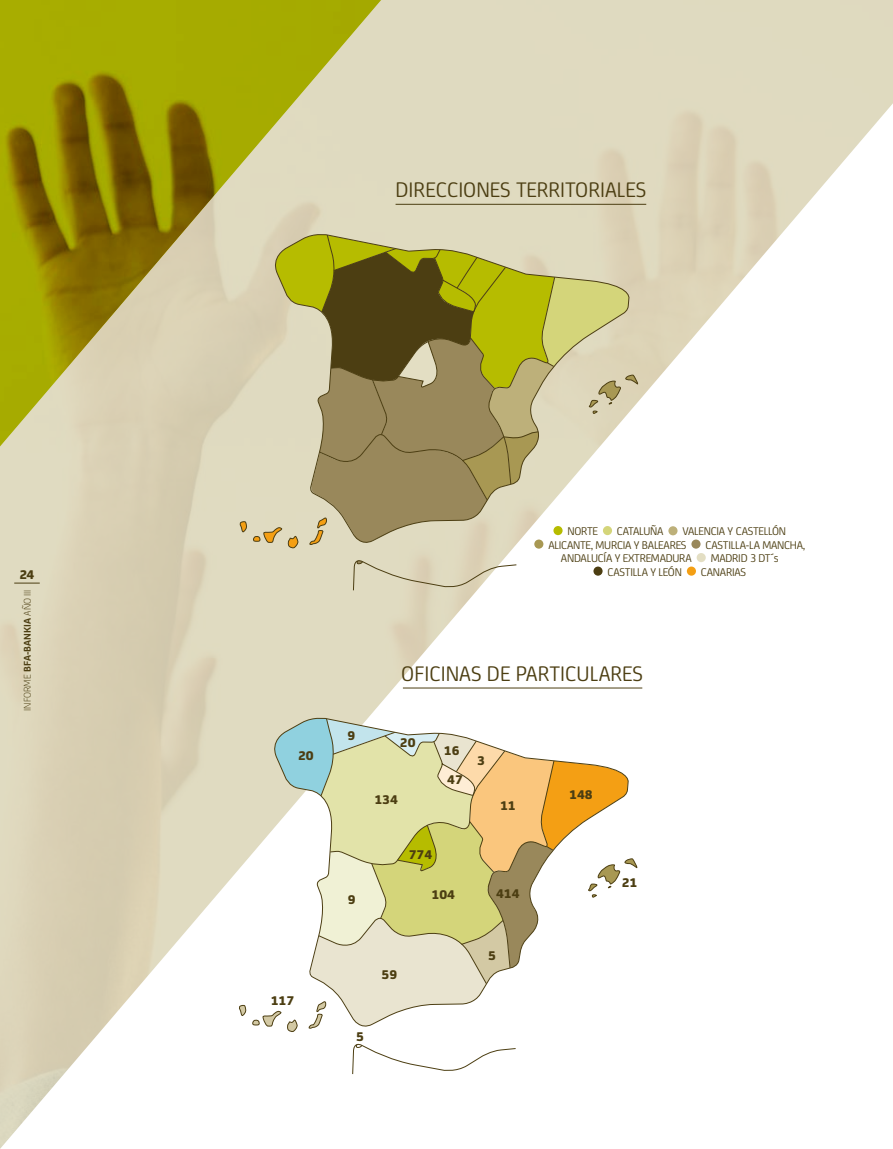
<style>
.page{position:relative;width:893px;height:1149px;background:#fff}
.page>*{position:absolute;margin:0;border:0;box-sizing:border-box;transform-origin:0 0}
.t1{font:22.5px "Bankia";color:#4c3e12}
.t2{font:800 13.5px/29.2px "Bankia";color:#4c3e12}
.t3{font:12px/13.5px "Bankia";letter-spacing:-.02em;color:#4c3e12}
.t4{font:300 10.5px "Bankia";color:#4c3e12}
.s1{font-weight:700}
</style>
<div class="page">
<img style="left:0;top:0;width:893px;height:1148px">
<svg style="left:0;top:0;width:408px;height:496px;background:#b7b055"></svg>
<svg style="left:14px;top:582px;width:26px;height:1px"></svg>
<hr style="left:396px;top:204px;width:250px;height:1px;background:#4c3e12">
<svg style="left:353px;top:557px;width:164px;height:34px"></svg>
<svg style="left:239px;top:234px;width:399px;height:314px;background:#bab27d"></svg>
<div style="left:553px;top:526px;width:10px;height:9px;background:#b6bc00;border-radius:50%"></div>
<div style="left:603px;top:526px;width:9px;height:9px;background:#d4d57a;border-radius:50%"></div>
<div style="left:668px;top:526px;width:9px;height:9px;background:#bdb07a;border-radius:50%"></div>
<div style="left:534px;top:539px;width:9px;height:9px;background:#a89853;border-radius:50%"></div>
<div style="left:691px;top:539px;width:9px;height:9px;background:#99885b;border-radius:50%"></div>
<div style="left:697px;top:553px;width:9px;height:9px;background:#e3dec3;border-radius:50%"></div>
<div style="left:593px;top:566px;width:10px;height:9px;background:#4c3e12;border-radius:50%"></div>
<div style="left:687px;top:566px;width:9px;height:9px;background:#f49f14;border-radius:50%"></div>
<hr style="left:403px;top:687px;width:239px;height:1px;background:#4c3e12">
<svg style="left:352px;top:1041px;width:164px;height:33px"></svg>
<svg style="left:238px;top:718px;width:400px;height:313px"></svg>
<p class="t2" style="left:20px;top:558px;width:16px">24</p>
<p class="t4" style="left:20px;top:710px;width:123px;rotate:-90deg">INFORME <span class="s1">BFA-BANKIA</span> AÑO III</p>
<h1 class="t1" style="left:396px;top:173px;width:252px">DIRECCIONES TERRITORIALES</h1>
<p class="t3" style="left:548px;top:523px;width:239px;text-indent:134px">VALENCIA Y CASTELLÓN<br>ALICANTE, MURCIA Y BALEARES</p>
<p class="t3" style="left:567px;top:523px;width:32px">NORTE</p>
<p class="t3" style="left:617px;top:523px;width:48px">CATALUÑA</p>
<p class="t3" style="left:705px;top:537px;width:101px">CASTILLA-LA MANCHA,</p>
<p class="t3" style="left:561px;top:550px;width:132px">ANDALUCÍA Y EXTREMADURA</p>
<p class="t3" style="left:711px;top:550px;width:69px">MADRID 3 DT´S</p>
<p class="t3" style="left:607px;top:564px;width:76px">CASTILLA Y LEÓN</p>
<p class="t3" style="left:701px;top:564px;width:47px">CANARIAS</p>
<p class="t2" style="left:298px;top:739px;width:17px">20</p>
<p class="t2" style="left:271px;top:984px;width:25px">117</p>
<h1 class="t1" style="left:401px;top:657px;width:11px">OFICINAS</h1>
<h1 class="t1" style="left:487px;top:657px;width:41px">DE PARTICULARES</h1>
<p class="t2" style="left:347px;top:720px;width:9px">9</p>
<p class="t2" style="left:348px;top:883px;width:9px">9</p>
<p class="t2" style="left:400px;top:727px;width:17px">20</p>
<p class="t2" style="left:374px;top:784px;width:25px">134</p>
<p class="t2" style="left:444px;top:734px;width:20px">16<br>47</p>
<p class="t2" style="left:477px;top:744px;width:9px">3</p>
<p class="t2" style="left:409px;top:838px;width:25px">774</p>
<p class="t2" style="left:500px;top:790px;width:17px">11</p>
<p class="t2" style="left:431px;top:878px;width:25px">104</p>
<p class="t2" style="left:496px;top:877px;width:25px">414</p>
<p class="t2" style="left:382px;top:958px;width:17px">59</p>
<p class="t2" style="left:488px;top:939px;width:9px">5</p>
<p class="t2" style="left:569px;top:779px;width:25px">148</p>
<p class="t2" style="left:622px;top:866px;width:17px">21</p>
<p class="t2" style="left:356px;top:1020px;width:9px">5</p>
</div>
